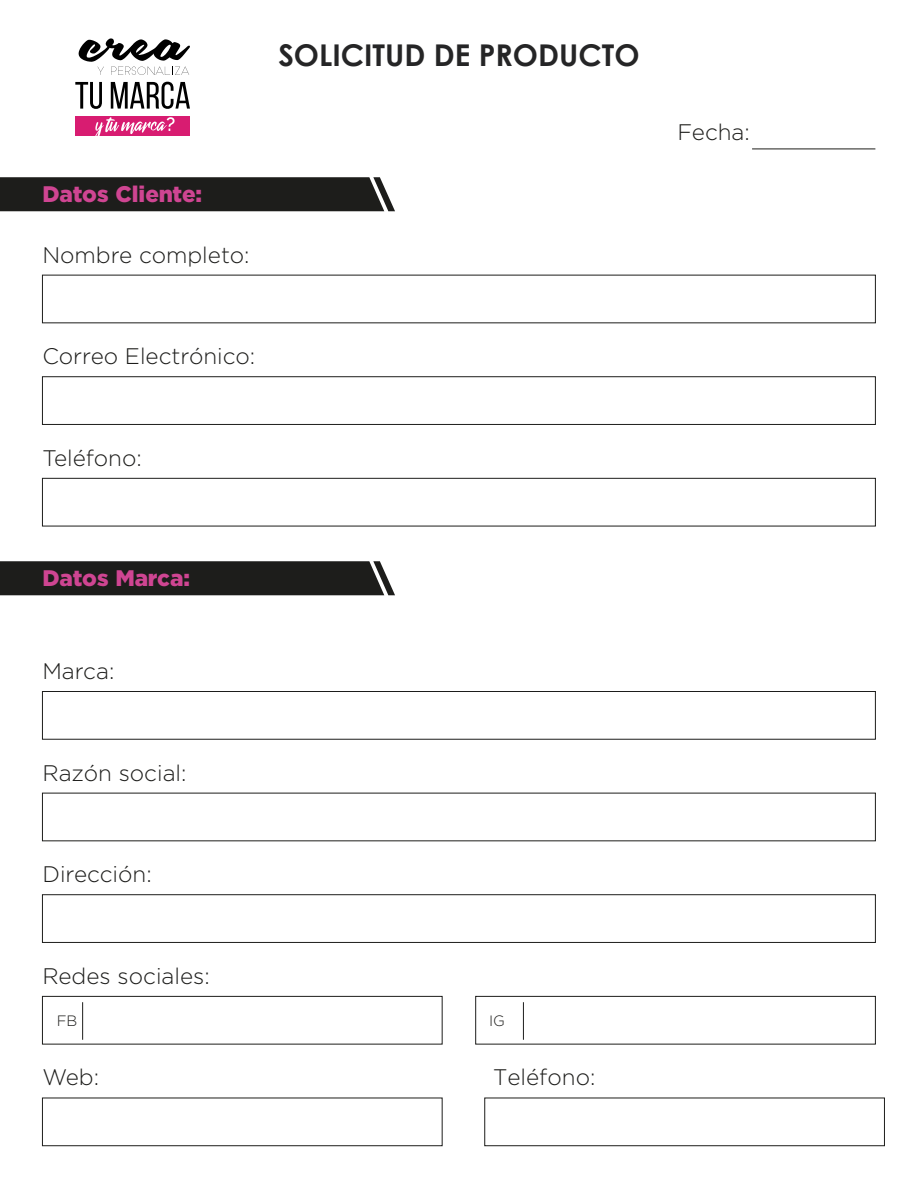
<style>
.page{position:relative;width:918px;height:1188px;background:#fff}
.page>*{position:absolute;margin:0;border:0;box-sizing:border-box;transform-origin:0 0}
.t1{font:700 30px "Century Gothic";color:#252526}
.t2{font:300 22.5px "Gotham";color:#1d1d1b}
.t3{font:900 22.5px "Gotham";letter-spacing:-.005em;color:#cf4592}
.t4{font:300 15px "Gotham";color:#1d1d1b}
</style>
<div class="page">
<div style="left:0;top:177px;width:395px;height:34px;background:#1d1d1b"></div>
<div style="left:0;top:561px;width:395px;height:34px;background:#1d1d1b"></div>
<hr style="left:752px;top:149px;width:123px;height:1px;background:#1d1d1b">
<div style="left:42px;top:691px;width:834px;height:49px;border:1px solid #1d1d1b"></div>
<div style="left:42px;top:894px;width:834px;height:49px;border:1px solid #1d1d1b"></div>
<div style="left:42px;top:996px;width:401px;height:48px;border:1px solid #1d1d1b"></div>
<div style="left:475px;top:996px;width:401px;height:48px;border:1px solid #1d1d1b"></div>
<div style="left:42px;top:1098px;width:400px;height:48px;border:1px solid #1d1d1b"></div>
<div style="left:484px;top:1098px;width:401px;height:48px;border:1px solid #1d1d1b"></div>
<hr style="left:82px;top:1002px;width:1px;height:38px;background:#1d1d1b">
<hr style="left:523px;top:1002px;width:1px;height:38px;background:#1d1d1b">
<div style="left:42px;top:376px;width:834px;height:49px;border:1px solid #1d1d1b"></div>
<div style="left:42px;top:478px;width:834px;height:48px;border:1px solid #1d1d1b"></div>
<svg style="left:78px;top:38px;width:112px;height:37px"></svg>
<svg style="left:75px;top:82px;width:27px;height:27px"></svg>
<svg style="left:111px;top:82px;width:79px;height:27px"></svg>
<div style="left:75px;top:116px;width:115px;height:20px;background:#d81c71"></div>
<svg style="left:95px;top:117px;width:80px;height:19px"></svg>
<h1 class="t1" style="left:278px;top:32px;width:363px">SOLICITUD DE PRODUCTO</h1>
<p class="t3" style="left:42px;top:179px;width:161px">Datos Cliente:</p>
<p class="t2" style="left:42px;top:240px;width:209px">Nombre completo:</p>
<p class="t2" style="left:42px;top:342px;width:214px">Correo Electrónico:</p>
<p class="t2" style="left:42px;top:444px;width:101px">Teléfono:</p>
<p class="t2" style="left:677px;top:118px;width:74px">Fecha:</p>
<p class="t3" style="left:42px;top:563px;width:149px">Datos Marca:</p>
<p class="t2" style="left:42px;top:657px;width:74px">Marca:</p>
<p class="t2" style="left:42px;top:758px;width:146px">Razón social:</p>
<p class="t2" style="left:42px;top:860px;width:111px">Dirección:</p>
<p class="t2" style="left:42px;top:962px;width:169px">Redes sociales:</p>
<p class="t4" style="left:57px;top:1012px;width:22px">FB</p>
<p class="t4" style="left:489px;top:1012px;width:17px">IG</p>
<p class="t2" style="left:42px;top:1063px;width:58px">Web:</p>
<p class="t2" style="left:493px;top:1063px;width:104px">Teléfono:</p>
</div>
